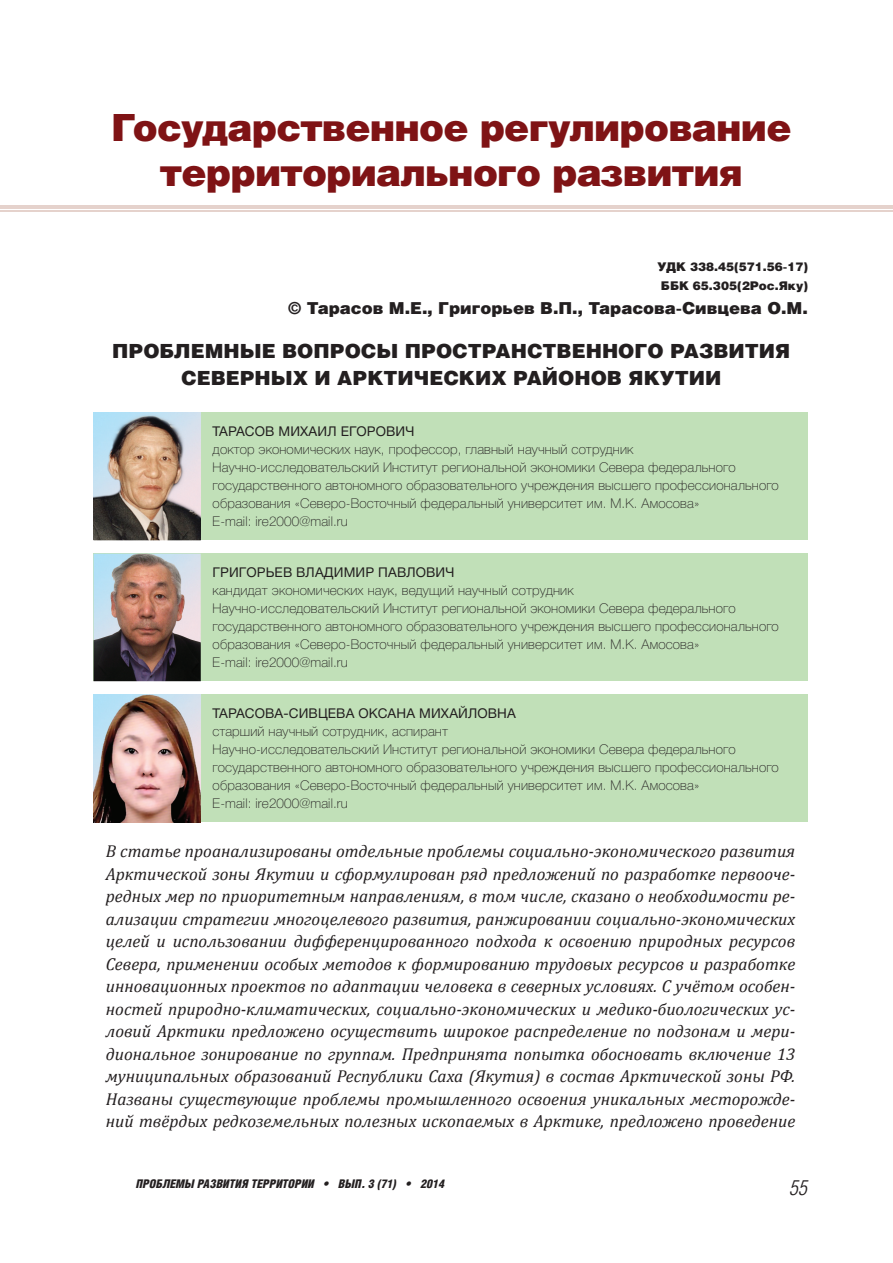
<style>
.page{position:relative;width:893px;height:1263px;background:#fff}
.page>*{position:absolute;margin:0;border:0;box-sizing:border-box;transform-origin:0 0}
.t1{font:900 37.5px/45px "Helios";letter-spacing:-.02em;color:#7f1315;text-align:center}
.t2{font:italic 300 21px "Helios Cond";color:#231f20}
.t3{font:900 19.5px/27px "Helios";color:#231f20;text-align:center}
.t4{font:italic 17.25px/22.5px "Cambria";color:#231f20;text-align:justify}
.t5{font:900 16.5px "Helios";color:#231f20}
.t6{font:100 13.5px/18px "Helvetica Neue Cyr";letter-spacing:.01em;color:#231f20}
.t7{font:13.5px "Helvetica Neue Cyr";letter-spacing:.01em;color:#231f20}
.t8{font:italic 900 12px "Helios Cond";color:#231f20}
.t9{font:900 12px/18.6px "Helios";color:#231f20}
</style>
<div class="page">
<div style="left:94px;top:412px;width:714px;height:128px;background:#c1e0b8"></div>
<div style="left:94px;top:554px;width:714px;height:127px;background:#c1e0b8"></div>
<img style="left:94px;top:412px;width:107px;height:128px">
<img style="left:94px;top:554px;width:107px;height:127px">
<div style="left:94px;top:695px;width:714px;height:127px;background:#c1e0b8"></div>
<img style="left:94px;top:695px;width:107px;height:127px">
<hr style="left:0;top:205px;width:893px;height:3px;background:#e5d2cc">
<hr style="left:0;top:210px;width:893px;height:1px;background:#e5d2cc">
<h1 class="t1" style="left:111px;top:109px;width:682px">Государственное регулирование территориального развития</h1>
<p class="t9" style="left:658px;top:259px;width:152px">УДК 338.45(571.56-17)<br>ББК 65.305(2Рос.Яку)</p>
<p class="t5" style="left:288px;top:302px;width:521px">© Тарасов М.Е., Григорьев В.П., Тарасова-Сивцева О.М.</p>
<p class="t3" style="left:112px;top:339px;width:680px">ПРОБЛЕМНЫЕ ВОПРОСЫ ПРОСТРАНСТВЕННОГО РАЗВИТИЯ<br>СЕВЕРНЫХ И АРКТИЧЕСКИХ РАЙОНОВ ЯКУТИИ</p>
<p class="t7" style="left:213px;top:426px;width:203px">ТАРАСОВ МИХАИЛ ЕГОРОВИЧ</p>
<p class="t6" style="left:213px;top:441px;width:568px">доктор экономических наук, профессор, главный научный сотрудник Научно-исследовательский Институт региональной экономики Севера федерального государственного автономного образовательного учреждения высшего профессионального образования «Северо-Восточный федеральный университет им. М.К. Амосова»<br>E-mail: ire2000@mail.ru</p>
<p class="t7" style="left:213px;top:568px;width:243px">ГРИГОРЬЕВ ВЛАДИМИР ПАВЛОВИЧ</p>
<p class="t6" style="left:213px;top:583px;width:568px">кандидат экономических наук, ведущий научный сотрудник<br>Научно-исследовательский Институт региональной экономики Севера федерального государственного автономного образовательного учреждения высшего профессионального образования «Северо-Восточный федеральный университет им. М.К. Амосова»<br>E-mail: ire2000@mail.ru</p>
<p class="t7" style="left:213px;top:708px;width:305px">ТАРАСОВА-СИВЦЕВА ОКСАНА МИХАЙЛОВНА</p>
<p class="t6" style="left:213px;top:723px;width:568px">старший научный сотрудник, аспирант<br>Научно-исследовательский Институт региональной экономики Севера федерального государственного автономного образовательного учреждения высшего профессионального образования «Северо-Восточный федеральный университет им. М.К. Амосова»<br>E-mail: ire2000@mail.ru</p>
<p class="t4" style="left:106px;top:840px;width:691px">В статье проанализированы отдельные проблемы социально-экономического развития Арктической зоны Якутии и сформулирован ряд предложений по разработке первооче&shy;редных мер по приоритетным направлениям, в том числе, сказано о необходимости ре&shy;ализации стратегии многоцелевого развития, ранжировании социально-экономических целей и использовании дифференцированного подхода к освоению природных ресурсов Севера, применении особых методов к формированию трудовых ресурсов и разработке инновационных проектов по адаптации человека в северных условиях. С учётом особен&shy;ностей природно-климатических, социально-экономических и медико-биологических ус&shy;ловий Арктики предложено осуществить широкое распределение по подзонам и мери&shy;диональное зонирование по группам. Предпринята попытка обосновать включение 13 муниципальных образований Республики Саха (Якутия) в состав Арктической зоны РФ.<br>Названы существующие проблемы промышленного освоения уникальных месторожде&shy;ний твёрдых редкоземельных полезных ископаемых в Арктике, предложено проведение</p>
<p class="t8" style="left:136px;top:1179px;width:310px">ПРОБЛЕМЫ РАЗВИТИЯ ТЕРРИТОРИИ • ВЫП. 3 (71) • 2014</p>
<p class="t2" style="left:790px;top:1180px;width:19px">55</p>
</div>
